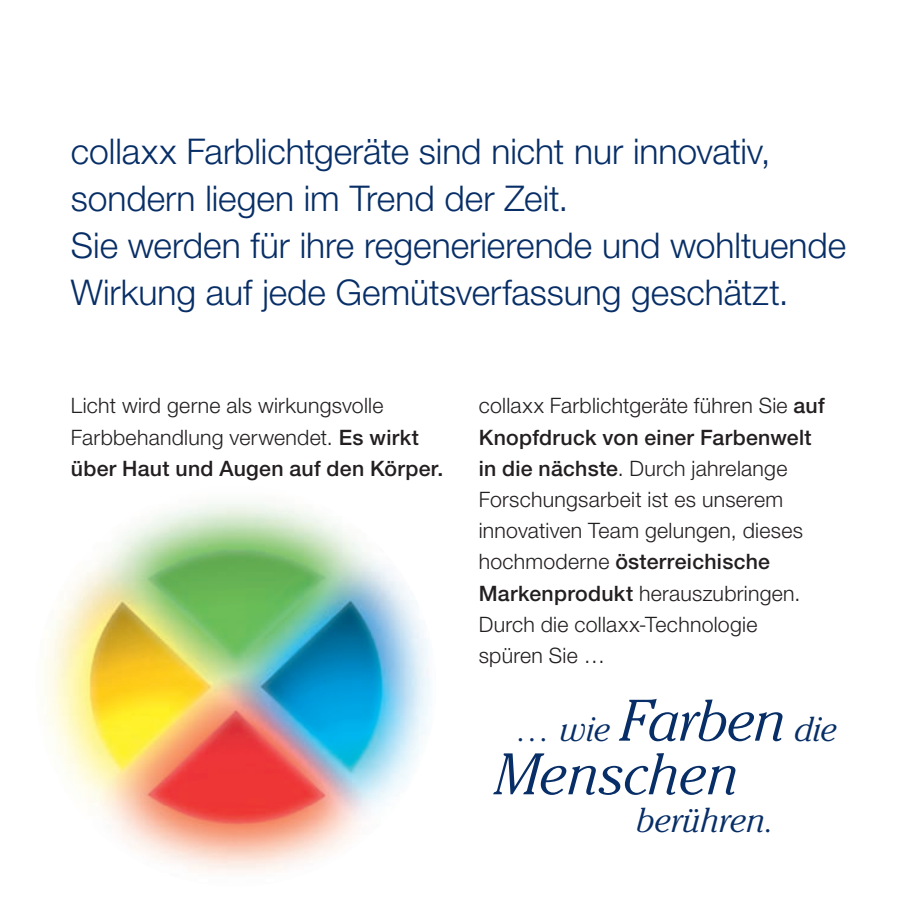
<style>
.page{position:relative;width:922px;height:922px;background:#fff}
.page>*{position:absolute;margin:0;border:0;box-sizing:border-box;transform-origin:0 0}
.t1{font:italic 300 58.25px "Cheltenham Std";color:#072e66}
.t2{font:300 35.5px/46.8px "Helvetica Neue LT Std";color:#072e66}
.t3{font:italic 300 34.5px "Cheltenham Std";color:#072e66}
.t4{font:300 21.25px/31.2px "Helvetica Neue LT Std";letter-spacing:.015em;color:#231f20}
.s1{font-weight:500}
.s2{font-size:58.25px}
</style>
<div class="page">
<img style="left:44px;top:504px;width:387px;height:302px">
<img style="left:100px;top:806px;width:272px;height:65px">
<h2 class="t2" style="left:71px;top:127px;width:776px">collaxx Farblichtgeräte sind nicht nur innovativ, sondern liegen im Trend der Zeit.<br>Sie werden für ihre regenerierende und wohltuende Wirkung auf jede Gemütsverfassung geschätzt.</h2>
<p class="t4" style="left:71px;top:389px;width:374px">Licht wird gerne als wirkungsvolle<br>Farbbehandlung verwendet. <span class="s1">Es wirkt über Haut und Augen auf den Körper.</span></p>
<p class="t4" style="left:478px;top:389px;width:347px">collaxx Farblichtgeräte führen Sie <span class="s1">auf<br>Knopfdruck von einer Farbenwelt in die nächste</span>. Durch jahrelange<br>Forschungsarbeit ist es unserem innovativen Team gelungen, dieses hochmoderne <span class="s1">österreichische<br>Markenprodukt</span> herauszubringen.<br>Durch die collaxx-Technologie spüren Sie …</p>
<h3 class="t3" style="left:516px;top:709px;width:322px">… wie <span class="s2">Farben</span> die</h3>
<h1 class="t1" style="left:494px;top:740px;width:245px">Menschen</h1>
<h3 class="t3" style="left:636px;top:799px;width:139px">berühren.</h3>
</div>
